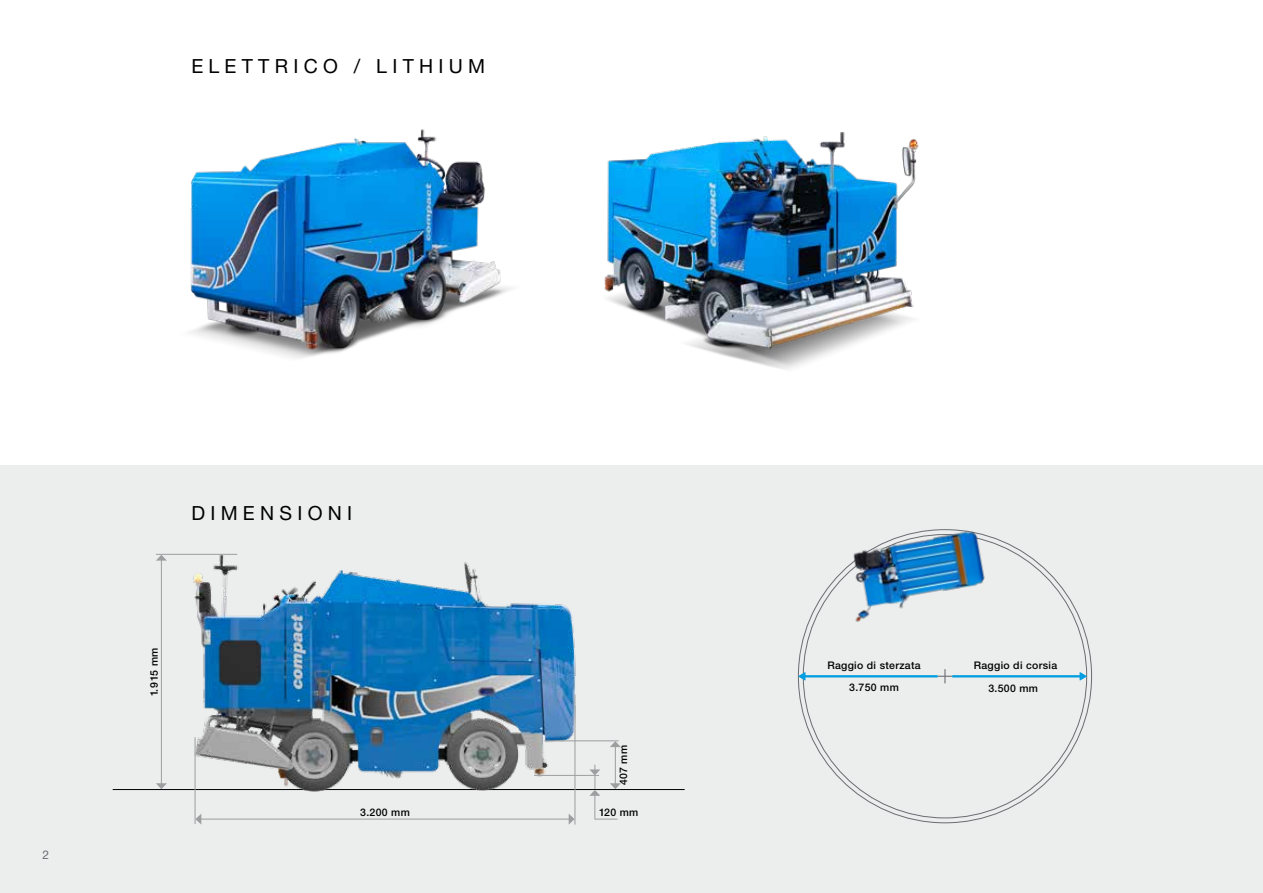
<style>
.page{position:relative;width:1263px;height:893px;background:#fff}
.page>*{position:absolute;margin:0;border:0;box-sizing:border-box;transform-origin:0 0}
.t1{font:19.5px "Helvetica Neue LT Std";letter-spacing:.27em;color:#000}
.t2{font:12px "Helvetica Neue LT Std";color:#6a6c71}
.t3{font:500 10.5px "Helvetica Neue LTW1 G";letter-spacing:.03em;color:#000}
</style>
<div class="page">
<div style="left:0;top:466px;width:1263px;height:427px;background:#eceded"></div>
<img style="left:190px;top:129px;width:322px;height:229px">
<img style="left:604px;top:132px;width:315px;height:238px">
<hr style="left:113px;top:789px;width:572px;height:1px;background:#000">
<img style="left:170px;top:553px;width:440px;height:265px">
<hr style="left:156px;top:554px;width:81px;height:1px;background:#9c9e9f">
<hr style="left:534px;top:775px;width:65px;height:1px;background:#9c9e9f">
<hr style="left:544px;top:740px;width:75px;height:1px;background:#9c9e9f">
<hr style="left:161px;top:560px;width:1px;height:224px;background:#9c9e9f">
<svg style="left:156px;top:783px;width:11px;height:6px"></svg>
<svg style="left:156px;top:555px;width:11px;height:6px"></svg>
<hr style="left:615px;top:746px;width:1px;height:38px;background:#9c9e9f">
<svg style="left:610px;top:741px;width:11px;height:6px"></svg>
<hr style="left:195px;top:737px;width:1px;height:87px;background:#9c9e9f">
<hr style="left:575px;top:695px;width:1px;height:130px;background:#9c9e9f">
<hr style="left:200px;top:819px;width:369px;height:1px;background:#9c9e9f">
<svg style="left:569px;top:814px;width:6px;height:11px"></svg>
<svg style="left:195px;top:814px;width:6px;height:10px"></svg>
<svg style="left:589px;top:765px;width:32px;height:55px"></svg>
<svg style="left:798px;top:669px;width:289px;height:14px"></svg>
<img style="left:831px;top:529px;width:174px;height:93px">
<h1 class="t1" style="left:191px;top:54px;width:295px">ELETTRICO / LITHIUM</h1>
<p class="t2" style="left:43px;top:847px;width:8px">2</p>
<h1 class="t1" style="left:191px;top:501px;width:162px">DIMENSIONI</h1>
<p class="t3" style="left:148px;top:696px;width:50px;rotate:-90deg">1.915 mm</p>
<p class="t3" style="left:617px;top:785px;width:41px;rotate:-90deg">407 mm</p>
<p class="t3" style="left:360px;top:806px;width:51px">3.200 mm</p>
<p class="t3" style="left:599px;top:806px;width:41px">120 mm</p>
<p class="t3" style="left:827px;top:659px;width:95px">Raggio di sterzata</p>
<p class="t3" style="left:974px;top:659px;width:85px">Raggio di corsia</p>
<p class="t3" style="left:849px;top:681px;width:51px">3.750 mm</p>
<p class="t3" style="left:988px;top:682px;width:51px">3.500 mm</p>
</div>
